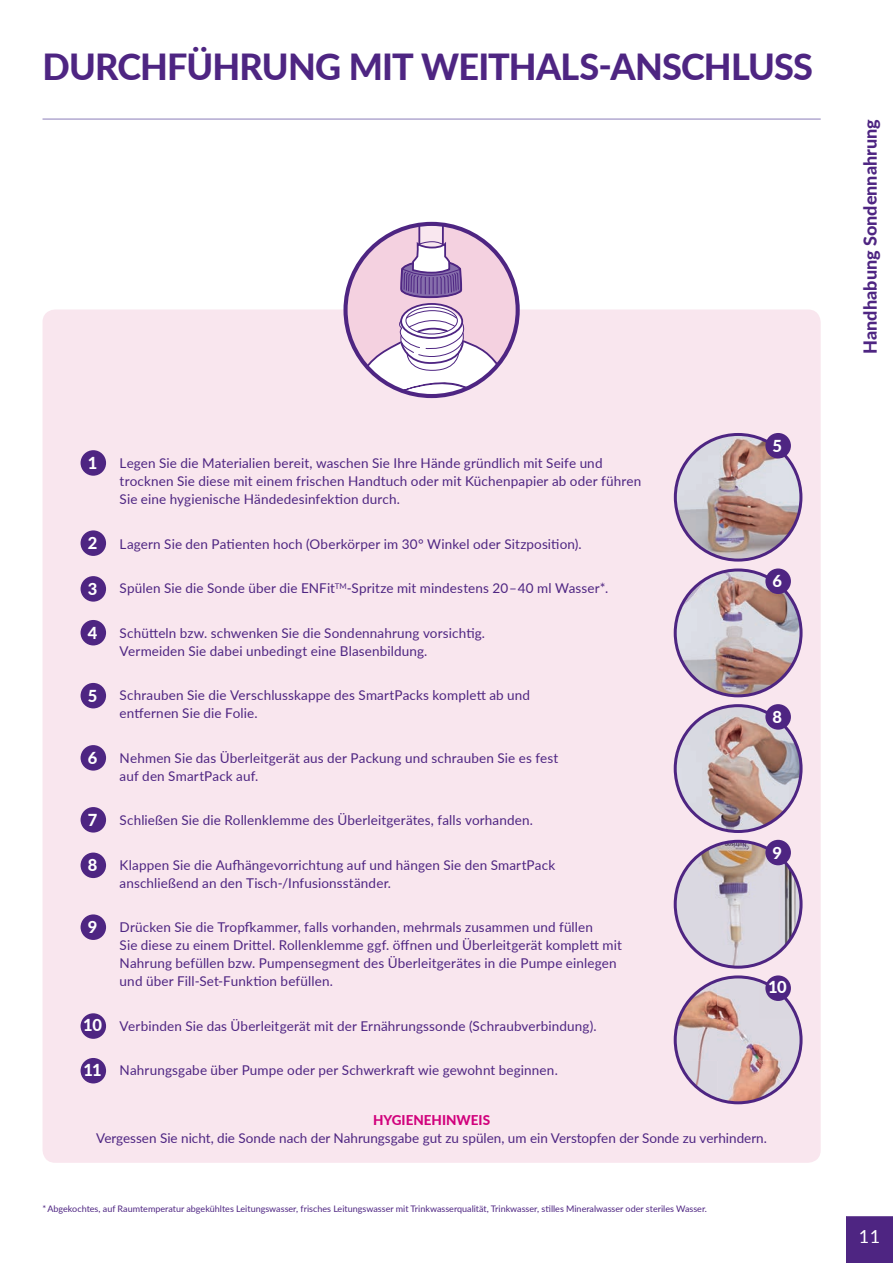
<style>
.page{position:relative;width:893px;height:1263px;background:#fff}
.page>*{position:absolute;margin:0;border:0;box-sizing:border-box;transform-origin:0 0}
.t1{font:800 36px "Lato";letter-spacing:-.02em;color:#4e2582}
.t2{font:800 18px "Lato";color:#4e2582}
.t3{font:18px "Lato";color:#fff}
.t4{font:800 16.5px "Lato";color:#fff}
.t5{font:13.5px/18px "Lato";letter-spacing:.01em;color:#4e2582}
.t6{font:800 13.5px "Lato";color:#d1017c}
.t7{font:9px "Lato";color:#4e2582}
</style>
<div class="page">
<div style="left:43px;top:309px;width:778px;height:854px;background:#f9e6ee;border-radius:13px"></div>
<img style="left:675px;top:570px;width:126px;height:126px;border-radius:63px">
<div style="left:674px;top:568px;width:129px;height:129px;border:3px solid #4e2582;border-radius:50%"></div>
<img style="left:675px;top:706px;width:126px;height:125px;border-radius:63px">
<div style="left:674px;top:704px;width:129px;height:129px;border:3px solid #4e2582;border-radius:50%"></div>
<img style="left:675px;top:841px;width:126px;height:126px;border-radius:63px">
<div style="left:674px;top:840px;width:129px;height:129px;border:3px solid #4e2582;border-radius:50%"></div>
<svg style="left:346px;top:224px;width:172px;height:172px"></svg>
<svg style="left:359px;top:224px;width:149px;height:172px"></svg>
<div style="left:343px;top:222px;width:177px;height:176px;border:4px solid #4e2582;border-radius:50%"></div>
<hr style="left:43px;top:119px;width:778px;height:1px;background:#9183bd">
<img style="left:675px;top:434px;width:126px;height:126px;border-radius:63px">
<div style="left:674px;top:433px;width:128px;height:129px;border:3px solid #4e2582;border-radius:50%"></div>
<img style="left:679px;top:980px;width:38px;height:39px">
<img style="left:717px;top:977px;width:42px;height:42px">
<img style="left:759px;top:980px;width:38px;height:39px">
<img style="left:675px;top:1019px;width:126px;height:42px">
<img style="left:679px;top:1061px;width:38px;height:38px">
<img style="left:717px;top:1061px;width:42px;height:42px">
<img style="left:759px;top:1061px;width:38px;height:38px">
<div style="left:674px;top:975px;width:129px;height:129px;border:3px solid #4e2582;border-radius:50%"></div>
<div style="left:81px;top:450px;width:25px;height:26px;background:#4e2582;border-radius:50%"></div>
<div style="left:81px;top:530px;width:25px;height:26px;background:#4e2582;border-radius:50%"></div>
<div style="left:81px;top:576px;width:25px;height:26px;background:#4e2582;border-radius:50%"></div>
<div style="left:81px;top:620px;width:25px;height:25px;background:#4e2582;border-radius:50%"></div>
<div style="left:81px;top:683px;width:25px;height:25px;background:#4e2582;border-radius:50%"></div>
<div style="left:81px;top:745px;width:25px;height:26px;background:#4e2582;border-radius:50%"></div>
<div style="left:81px;top:807px;width:25px;height:25px;background:#4e2582;border-radius:50%"></div>
<div style="left:81px;top:852px;width:25px;height:26px;background:#4e2582;border-radius:50%"></div>
<div style="left:81px;top:914px;width:25px;height:26px;background:#4e2582;border-radius:50%"></div>
<div style="left:81px;top:1013px;width:25px;height:26px;background:#4e2582;border-radius:50%"></div>
<div style="left:81px;top:1058px;width:25px;height:25px;background:#4e2582;border-radius:50%"></div>
<div style="left:765px;top:433px;width:26px;height:25px;background:#4e2582;border-radius:50%"></div>
<div style="left:765px;top:568px;width:26px;height:26px;background:#4e2582;border-radius:50%"></div>
<div style="left:765px;top:704px;width:26px;height:26px;background:#4e2582;border-radius:50%"></div>
<div style="left:765px;top:840px;width:26px;height:25px;background:#4e2582;border-radius:50%"></div>
<div style="left:765px;top:975px;width:26px;height:26px;background:#4e2582;border-radius:50%"></div>
<div style="left:846px;top:1216px;width:47px;height:47px;background:#4e2582"></div>
<h1 class="t1" style="left:43px;top:40px;width:772px">DURCHFÜHRUNG MIT WEITHALS-ANSCHLUSS</h1>
<p class="t4" style="left:88px;top:451px;width:11px">1</p>
<p class="t4" style="left:88px;top:531px;width:11px">2</p>
<p class="t4" style="left:88px;top:577px;width:11px">3</p>
<p class="t4" style="left:88px;top:620px;width:11px">4</p>
<p class="t4" style="left:88px;top:683px;width:11px">5</p>
<p class="t4" style="left:88px;top:745px;width:11px">6</p>
<p class="t4" style="left:88px;top:807px;width:11px">7</p>
<p class="t4" style="left:88px;top:853px;width:11px">8</p>
<p class="t4" style="left:88px;top:915px;width:11px">9</p>
<p class="t4" style="left:83px;top:1013px;width:20px">10</p>
<p class="t4" style="left:83px;top:1058px;width:20px">11</p>
<p class="t5" style="left:120px;top:454px;width:523px">Legen Sie die Materialien bereit, waschen Sie Ihre Hände gründlich mit Seife und trocknen Sie diese mit einem frischen Handtuch oder mit Küchenpapier ab oder führen<br>Sie eine hygienische Händedesinfektion durch.</p>
<p class="t5" style="left:120px;top:534px;width:464px">Lagern Sie den Patienten hoch (Oberkörper im 30° Winkel oder Sitzposition).</p>
<p class="t5" style="left:120px;top:579px;width:490px">Spülen Sie die Sonde über die ENFit<sup>TM</sup>-Spritze mit mindestens 20 – 40 ml Wasser*.</p>
<p class="t5" style="left:120px;top:623px;width:367px">Schütteln bzw. schwenken Sie die Sondennahrung vorsichtig.<br>Vermeiden Sie dabei unbedingt eine Blasenbildung.</p>
<p class="t5" style="left:120px;top:686px;width:412px">Schrauben Sie die Verschlusskappe des SmartPacks komplett ab und entfernen Sie die Folie.</p>
<p class="t5" style="left:120px;top:748px;width:440px">Nehmen Sie das Überleitgerät aus der Packung und schrauben Sie es fest auf den SmartPack auf.</p>
<p class="t5" style="left:120px;top:811px;width:415px">Schließen Sie die Rollenklemme des Überleitgerätes, falls vorhanden.</p>
<p class="t5" style="left:120px;top:855px;width:437px">Klappen Sie die Aufhängevorrichtung auf und hängen Sie den SmartPack anschließend an den Tisch-/Infusionsständer.</p>
<p class="t5" style="left:120px;top:918px;width:504px">Drücken Sie die Tropfkammer, falls vorhanden, mehrmals zusammen und füllen<br>Sie diese zu einem Drittel. Rollenklemme ggf. öffnen und Überleitgerät komplett mit Nahrung befüllen bzw. Pumpensegment des Überleitgerätes in die Pumpe einlegen und über Fill-Set-Funktion befüllen.</p>
<p class="t5" style="left:120px;top:1016px;width:478px">Verbinden Sie das Überleitgerät mit der Ernährungssonde (Schraubverbindung).</p>
<p class="t5" style="left:120px;top:1061px;width:440px">Nahrungsgabe über Pumpe oder per Schwerkraft wie gewohnt beginnen.</p>
<p class="t4" style="left:773px;top:433px;width:11px">5</p>
<p class="t4" style="left:773px;top:569px;width:11px">6</p>
<p class="t4" style="left:773px;top:705px;width:11px">8</p>
<p class="t4" style="left:773px;top:840px;width:11px">9</p>
<p class="t4" style="left:768px;top:975px;width:20px">10</p>
<p class="t6" style="left:373px;top:1110px;width:119px">HYGIENEHINWEIS</p>
<p class="t5" style="left:96px;top:1128px;width:672px">Vergessen Sie nicht, die Sonde nach der Nahrungsgabe gut zu spülen, um ein Verstopfen der Sonde zu verhindern.</p>
<p class="t7" style="left:43px;top:1202px;width:666px">* Abgekochtes, auf Raumtemperatur abgekühltes Leitungswasser, frisches Leitungswasser mit Trinkwasserqualität, Trinkwasser, stilles Mineralwasser oder steriles Wasser.</p>
<h2 class="t2" style="left:857px;top:354px;width:236px;rotate:-90deg">Handhabung Sondennahrung</h2>
<h2 class="t3" style="left:859px;top:1224px;width:23px">11</h2>
</div>
